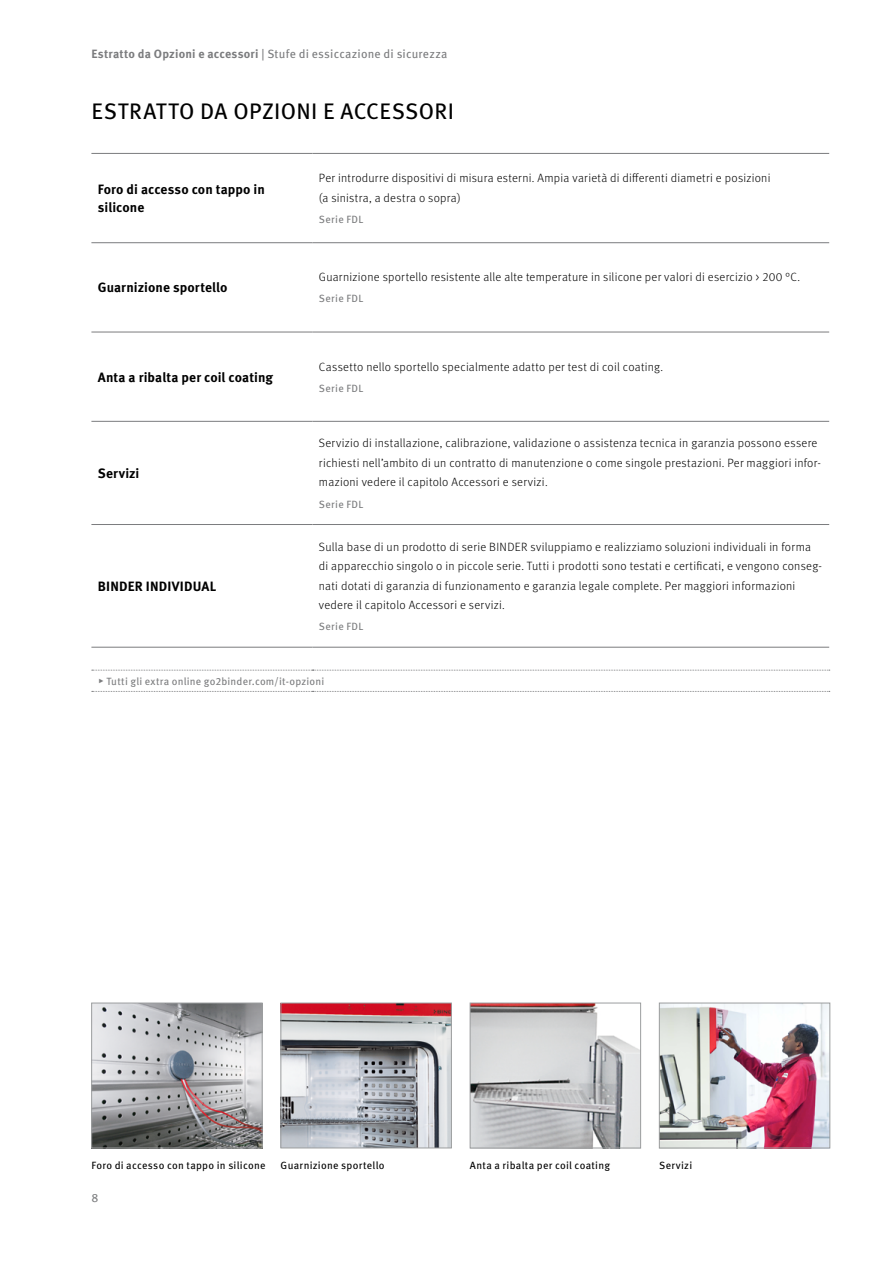
<style>
.page{position:relative;width:893px;height:1263px;background:#fff}
.page>*{position:absolute;margin:0;border:0;box-sizing:border-box;transform-origin:0 0}
.p_heading_level01_in{font:22.5px "Meta Pro";letter-spacing:.02em;color:#000}
.p_accessory_head{font:700 13.5px/18px "Meta Pro";letter-spacing:.005em;color:#000}
.p_accessory_std{font:300 12px/19.5px "Meta Pro";letter-spacing:.02em;color:#000}
.t1{font:12px "Meta Pro";letter-spacing:.015em;color:#7b7c7e}
.t2{font:10.5px "Meta Pro";letter-spacing:.025em;color:#000}
.p_table_product_foot{font:10.5px "Meta Pro";letter-spacing:.02em;color:#7b7c7e}
.p_accessory_series{font:10.5px "Meta Pro";letter-spacing:.035em;color:#7b7c7e}
.s1{font-weight:700}
.s2{font-family:"Arial Unicode MS"}
</style>
<div class="page">
<hr style="left:91px;top:153px;width:222px;height:1px;background:#7b7c7e">
<hr style="left:313px;top:153px;width:516px;height:1px;background:#7b7c7e">
<hr style="left:91px;top:242px;width:222px;height:1px;background:#7b7c7e">
<hr style="left:313px;top:242px;width:516px;height:1px;background:#7b7c7e">
<hr style="left:91px;top:332px;width:222px;height:1px;background:#7b7c7e">
<hr style="left:313px;top:332px;width:516px;height:1px;background:#7b7c7e">
<hr style="left:91px;top:421px;width:222px;height:1px;background:#7b7c7e">
<hr style="left:313px;top:421px;width:516px;height:1px;background:#7b7c7e">
<hr style="left:91px;top:524px;width:222px;height:1px;background:#7b7c7e">
<hr style="left:313px;top:524px;width:516px;height:1px;background:#7b7c7e">
<hr style="left:91px;top:647px;width:222px;height:1px;background:#7b7c7e">
<hr style="left:313px;top:647px;width:516px;height:1px;background:#7b7c7e">
<svg style="left:92px;top:670px;width:738px;height:1px"></svg>
<svg style="left:92px;top:691px;width:738px;height:1px"></svg>
<img style="left:93px;top:1005px;width:167px;height:141px">
<div style="left:91px;top:1003px;width:171px;height:145px;border:1px solid #9c9e9f"></div>
<img style="left:283px;top:1005px;width:167px;height:141px">
<div style="left:281px;top:1003px;width:171px;height:145px;border:1px solid #9c9e9f"></div>
<img style="left:472px;top:1005px;width:167px;height:141px">
<div style="left:470px;top:1003px;width:171px;height:145px;border:1px solid #9c9e9f"></div>
<img style="left:661px;top:1005px;width:167px;height:141px">
<div style="left:659px;top:1003px;width:171px;height:145px;border:1px solid #9c9e9f"></div>
<p class="t1" style="left:91px;top:44px;width:358px"><span class="s1">Estratto da Opzioni e accessori</span> | Stufe di essiccazione di sicurezza</p>
<p class="p_heading_level01_in" style="left:92px;top:94px;width:364px">ESTRATTO DA OPZIONI E ACCESSORI</p>
<p class="p_accessory_head" style="left:98px;top:180px;width:169px">Foro di accesso con tappo in silicone</p>
<p class="p_accessory_std" style="left:319px;top:168px;width:453px">Per introdurre dispositivi di misura esterni. Ampia varietà di differenti diametri e posizioni (a sinistra, a destra o sopra)</p>
<p class="p_accessory_series" style="left:319px;top:211px;width:46px">Serie FDL</p>
<p class="p_accessory_head" style="left:98px;top:278px;width:131px">Guarnizione sportello</p>
<p class="p_accessory_head" style="left:98px;top:367px;width:177px">Anta a ribalta per coil coating</p>
<p class="p_accessory_head" style="left:98px;top:463px;width:43px">Servizi</p>
<p class="p_accessory_head" style="left:98px;top:576px;width:120px">BINDER INDIVIDUAL</p>
<p class="p_accessory_std" style="left:319px;top:267px;width:483px">Guarnizione sportello resistente alle alte temperature in silicone per valori di esercizio &gt; 200 °C.</p>
<p class="p_accessory_series" style="left:319px;top:291px;width:46px">Serie FDL</p>
<p class="p_accessory_std" style="left:319px;top:356px;width:346px">Cassetto nello sportello specialmente adatto per test di coil coating.</p>
<p class="p_accessory_series" style="left:319px;top:380px;width:46px">Serie FDL</p>
<p class="p_accessory_std" style="left:319px;top:433px;width:503px">Servizio di installazione, calibrazione, validazione o assistenza tecnica in garanzia possono essere richiesti nell’ambito di un contratto di manutenzione o come singole prestazioni. Per maggiori infor&shy;mazioni vedere il capitolo Accessori e servizi.</p>
<p class="p_accessory_series" style="left:319px;top:496px;width:46px">Serie FDL</p>
<p class="p_accessory_std" style="left:319px;top:536px;width:505px">Sulla base di un prodotto di serie BINDER sviluppiamo e realizziamo soluzioni individuali in forma di apparecchio singolo o in piccole serie. Tutti i prodotti sono testati e certificati, e vengono conseg&shy;nati dotati di garanzia di funzionamento e garanzia legale complete. Per maggiori informazioni vedere il capitolo Accessori e servizi.</p>
<p class="p_accessory_series" style="left:319px;top:618px;width:46px">Serie FDL</p>
<p class="p_table_product_foot" style="left:98px;top:673px;width:228px"><span class="s2">▶</span> Tutti gli extra online go2binder.com/it-opzioni</p>
<p class="t2" style="left:91px;top:1157px;width:176px">Foro di accesso con tappo in silicone</p>
<p class="t2" style="left:281px;top:1157px;width:105px">Guarnizione sportello</p>
<p class="t2" style="left:470px;top:1157px;width:142px">Anta a ribalta per coil coating</p>
<p class="t2" style="left:659px;top:1157px;width:35px">Servizi</p>
<p class="t1" style="left:91px;top:1188px;width:9px">8</p>
</div>
